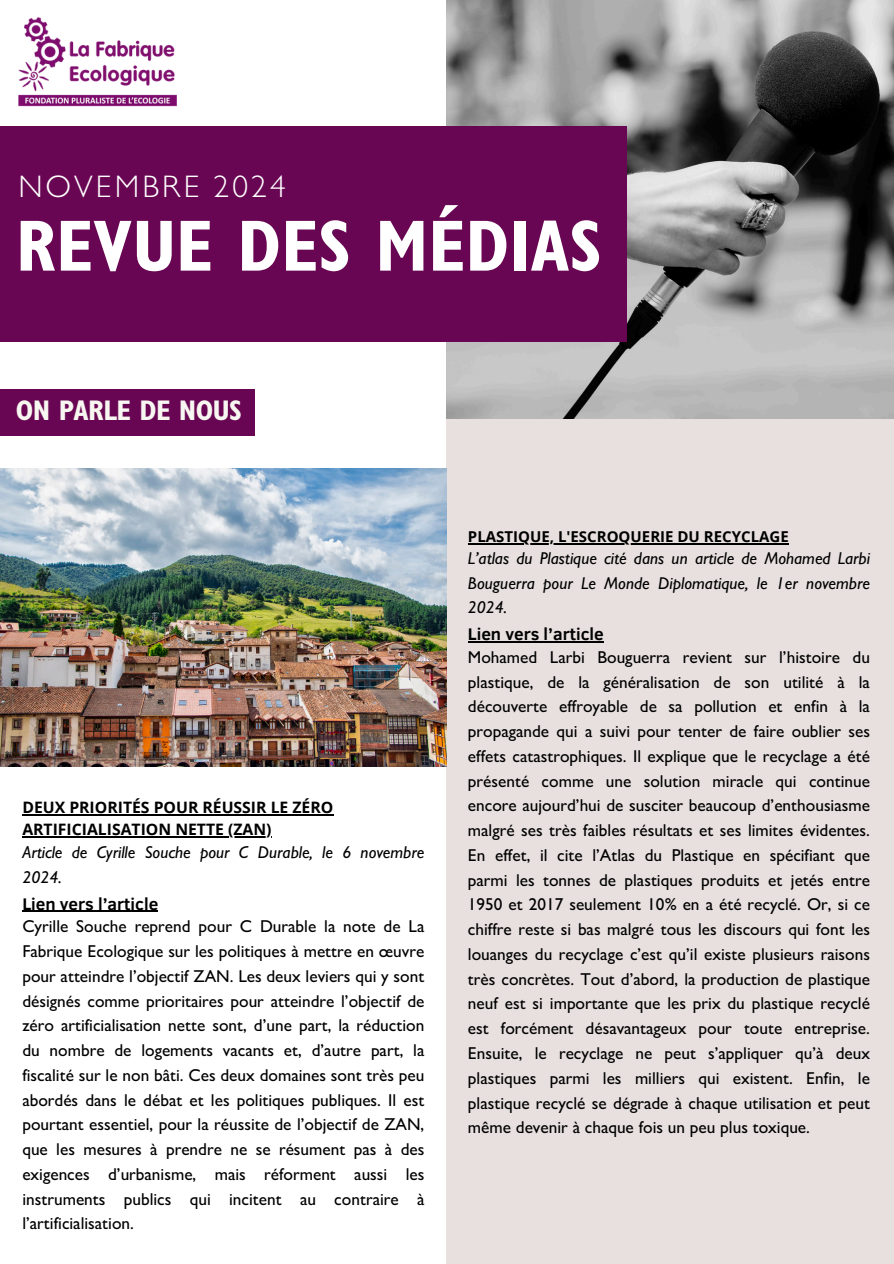
<style>
.page{position:relative;width:894px;height:1264px;background:#fff}
.page>*{position:absolute;margin:0;border:0;box-sizing:border-box;transform-origin:0 0}
.t1{font:700 condensed 72.75px "Gill Sans";color:#fff}
.t2{font:300 31.35px "Gill Sans";letter-spacing:.1em;color:#fff}
.t3{font:700 condensed 28.5px "Gill Sans";letter-spacing:-.02em;color:#f8f6f1}
.t4{font:500 17.25px/24.8px "Gill Sans";color:#000;text-align:justify}
.t5{font:italic 500 17.25px/24.8px "Gill Sans";color:#000}
.t6{font:700 17.25px "Clear Sans";color:#000}
.t7{font:700 15.75px/22.5px "Open Sans";color:#000}
.t8{font:700 15px "Open Sans";color:#000}
</style>
<div class="page">
<img style="left:18px;top:17px;width:159px;height:90px">
<div style="left:446px;top:405px;width:447px;height:858px;background:#e7e0de"></div>
<img style="left:446px;top:0;width:447px;height:418px">
<div style="left:0;top:126px;width:626px;height:215px;background:#690653"></div>
<div style="left:0;top:389px;width:255px;height:47px;background:#690653"></div>
<img style="left:0;top:468px;width:447px;height:299px">
<hr style="left:22px;top:814px;width:311px;height:1px;background:#000">
<hr style="left:22px;top:836px;width:250px;height:1px;background:#000">
<hr style="left:22px;top:910px;width:136px;height:2px;background:#000">
<hr style="left:468px;top:543px;width:320px;height:1px;background:#000">
<hr style="left:468px;top:641px;width:135px;height:1px;background:#000">
<p class="t2" style="left:19px;top:171px;width:268px">NOVEMBRE 2024</p>
<p class="t1" style="left:16px;top:212px;width:587px">REVUE DES MÉDIAS</p>
<p class="t3" style="left:16px;top:397px;width:227px">ON PARLE DE NOUS</p>
<p class="t7" style="left:22px;top:795px;width:312px">DEUX PRIORITÉS POUR RÉUSSIR LE ZÉRO<br>ARTIFICIALISATION NETTE (ZAN)</p>
<p class="t5" style="left:22px;top:840px;width:403px">Article de Cyrille Souche pour C Durable, le 6 novembre<br>2024.</p>
<p class="t6" style="left:22px;top:891px;width:137px">Lien vers l’article</p>
<p class="t4" style="left:22px;top:914px;width:403px">Cyrille Souche reprend pour C Durable la note de La Fabrique Ecologique sur les politiques à mettre en œuvre pour atteindre l’objectif ZAN. Les deux leviers qui y sont désignés comme prioritaires pour atteindre l’objectif de zéro artificialisation nette sont, d’une part, la réduction du nombre de logements vacants et, d’autre part, la fiscalité sur le non bâti. Ces deux domaines sont très peu abordés dans le débat et les politiques publiques. Il est pourtant essentiel, pour la réussite de l’objectif de ZAN, que les mesures à prendre ne se résument pas à des exigences d’urbanisme, mais réforment aussi les instruments publics qui incitent au contraire à l’artificialisation.</p>
<p class="t8" style="left:468px;top:526px;width:322px">PLASTIQUE, L'ESCROQUERIE DU RECYCLAGE</p>
<p class="t5" style="left:468px;top:546px;width:403px;text-align:justify">L’atlas du Plastique cité dans un article de Mohamed Larbi Bouguerra pour Le Monde Diplomatique, le 1er novembre 2024.</p>
<p class="t6" style="left:468px;top:621px;width:137px">Lien vers l’article</p>
<p class="t4" style="left:468px;top:645px;width:403px">Mohamed Larbi Bouguerra revient sur l’histoire du plastique, de la généralisation de son utilité à la découverte effroyable de sa pollution et enfin à la propagande qui a suivi pour tenter de faire oublier ses effets catastrophiques. Il explique que le recyclage a été présenté comme une solution miracle qui continue encore aujourd’hui de susciter beaucoup d’enthousiasme malgré ses très faibles résultats et ses limites évidentes.<br>En effet, il cite l’Atlas du Plastique en spécifiant que parmi les tonnes de plastiques produits et jetés entre 1950 et 2017 seulement 10% en a été recyclé. Or, si ce chiffre reste si bas malgré tous les discours qui font les louanges du recyclage c’est qu’il existe plusieurs raisons très concrètes. Tout d’abord, la production de plastique neuf est si importante que les prix du plastique recyclé est forcément désavantageux pour toute entreprise.<br>Ensuite, le recyclage ne peut s’appliquer qu’à deux plastiques parmi les milliers qui existent. Enfin, le plastique recyclé se dégrade à chaque utilisation et peut même devenir à chaque fois un peu plus toxique.</p>
</div>
